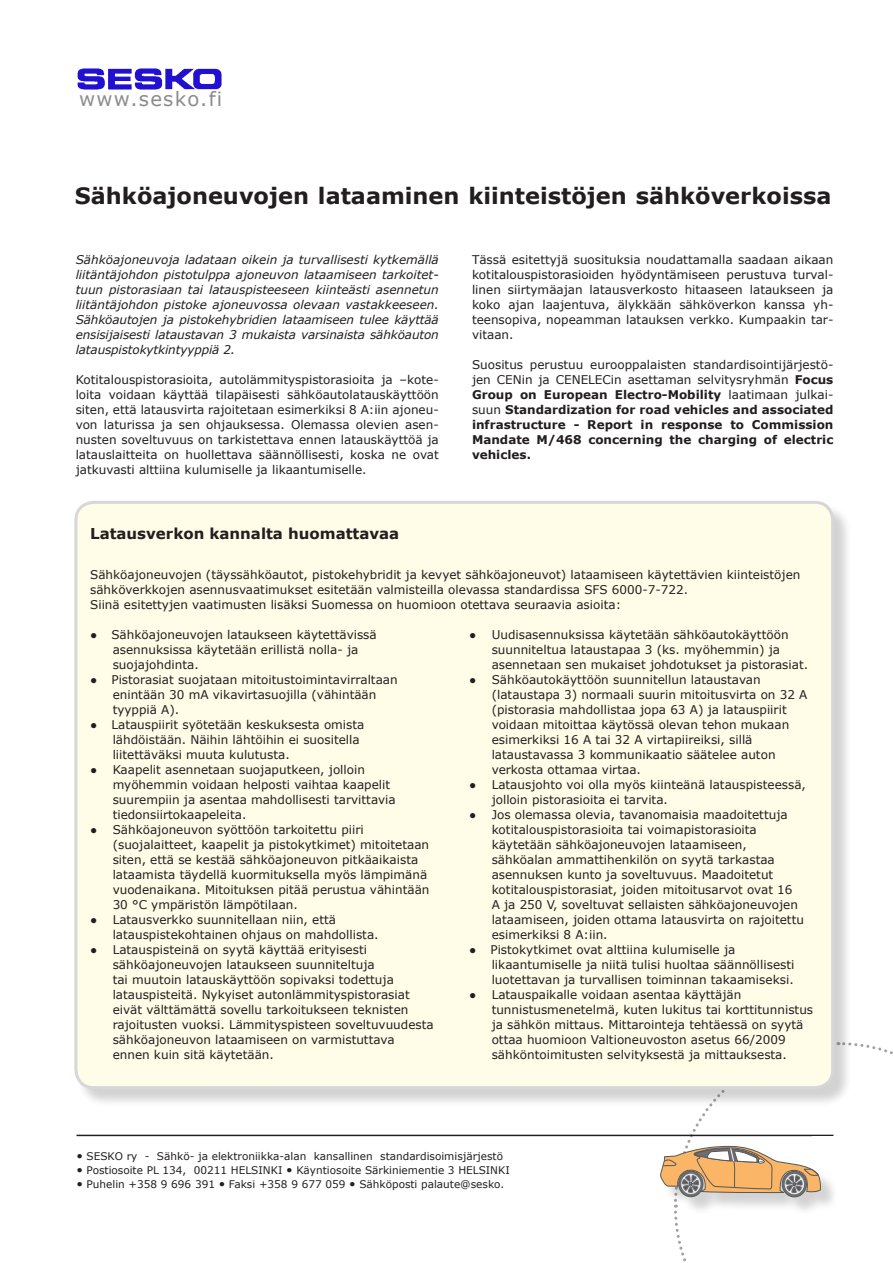
<style>
.page{position:relative;width:893px;height:1263px;background:#fff}
.page>*{position:absolute;margin:0;border:0;box-sizing:border-box;transform-origin:0 0}
.t1{font:700 22.5px "Verdana";color:#221e1f}
.t2{font:19.65px "Verdana";letter-spacing:.06em;color:#8c8c8c}
.t3{font:700 15px "Verdana";color:#221e1f}
.t4{font:12px/15px "Verdana";color:#221e1f}
.t5{font:italic 12px/15px "Verdana";letter-spacing:-.01em;color:#221e1f;text-align:justify}
.t6{font:700 12px/15px "Verdana";color:#221e1f;text-align:justify}
.t7{font:10.5px "Verdana";color:#221e1f}
.s1{font-weight:400}
.s2{font-family:"Arial"}
.s3{font-size:12px}
</style>
<div class="page">
<hr style="left:77px;top:1135px;width:756px;height:1px;background:#221e1f">
<img style="left:77px;top:68px;width:145px;height:22px">
<svg style="left:660px;top:1043px;width:233px;height:219px"></svg>
<div style="left:77px;top:503px;width:776px;height:605px;background:#221e1f;opacity:.2"></div>
<div style="left:76px;top:502px;width:757px;height:585px;background:#fffde7;border-radius:18px"></div>
<div style="left:74px;top:501px;width:760px;height:588px;border:3px solid #d5d7d8;border-radius:18px"></div>
<h2 class="t2" style="left:79px;top:86px;width:144px">www.sesko.fi</h2>
<h1 class="t1" style="left:75px;top:180px;width:758px">Sähköajoneuvojen lataaminen kiinteistöjen sähköverkoissa</h1>
<p class="t5" style="left:76px;top:252px;width:365px">Sähköajoneuvoja ladataan oikein ja turvallisesti kytkemällä liitäntäjohdon pistotulppa ajoneuvon lataamiseen tarkoitet&shy;tuun pistorasiaan tai latauspisteeseen kiinteästi asennetun liitäntäjohdon pistoke ajoneuvossa olevaan vastakkeeseen.<br>Sähköautojen ja pistokehybridien lataamiseen tulee käyttää ensisijaisesti lataustavan 3 mukaista varsinaista sähköauton latauspistokytkintyyppiä 2.</p>
<p class="t4" style="left:76px;top:372px;width:365px;text-align:justify">Kotitalouspistorasioita, autolämmityspistorasioita ja –kote&shy;loita voidaan käyttää tilapäisesti sähköautolatauskäyttöön siten, että latausvirta rajoitetaan esimerkiksi 8 A:iin ajoneu&shy;von laturissa ja sen ohjauksessa. Olemassa olevien asen&shy;nusten soveltuvuus on tarkistettava ennen latauskäyttöä ja latauslaitteita on huollettava säännöllisesti, koska ne ovat jatkuvasti alttiina kulumiselle ja likaantumiselle.</p>
<p class="t4" style="left:472px;top:252px;width:363px;text-align:justify">Tässä esitettyjä suosituksia noudattamalla saadaan aikaan kotitalouspistorasioiden hyödyntämiseen perustuva turval&shy;linen siirtymäajan latausverkosto hitaaseen lataukseen ja koko ajan laajentuva, älykkään sähköverkon kanssa yh&shy;teensopiva, nopeamman latauksen verkko. Kumpaakin tar&shy;vitaan.</p>
<p class="t6" style="left:472px;top:357px;width:363px"><span class="s1">Suositus perustuu eurooppalaisten standardisointijärjestö&shy;jen CENin ja CENELECin asettaman selvitysryhmän</span> Focus Group on European Electro-Mobility <span class="s1">laatimaan julkai&shy;suun</span> Standardization for road vehicles and associated infrastructure - Report in response to Commission Mandate M/468 concerning the charging of electric vehicles.</p>
<p class="t3" style="left:90px;top:522px;width:310px">Latausverkon kannalta huomattavaa</p>
<p class="t4" style="left:90px;top:567px;width:712px">Sähköajoneuvojen (täyssähköautot, pistokehybridit ja kevyet sähköajoneuvot) lataamiseen käytettävien kiinteistöjen sähköverkkojen asennusvaatimukset esitetään valmisteilla olevassa standardissa SFS 6000-7-722.<br>Siinä esitettyjen vaatimusten lisäksi Suomessa on huomioon otettava seuraavia asioita:</p>
<p class="t4" style="left:113px;top:627px;width:266px;text-indent:-22px"><span class="s2">●</span> Sähköajoneuvojen lataukseen käytettävissä asennuksissa käytetään erillistä nolla- ja suojajohdinta.</p>
<p class="t4" style="left:113px;top:672px;width:287px;text-indent:-22px"><span class="s2">●</span> Pistorasiat suojataan mitoitustoimintavirraltaan enintään 30 mA vikavirtasuojilla (vähintään tyyppiä A).</p>
<p class="t4" style="left:113px;top:717px;width:253px;text-indent:-22px"><span class="s2">●</span> Latauspiirit syötetään keskuksesta omista lähdöistään. Näihin lähtöihin ei suositella liitettäväksi muuta kulutusta.</p>
<p class="t4" style="left:113px;top:762px;width:285px;text-indent:-22px"><span class="s2">●</span> Kaapelit asennetaan suojaputkeen, jolloin myöhemmin voidaan helposti vaihtaa kaapelit suurempiin ja asentaa mahdollisesti tarvittavia tiedonsiirtokaapeleita.</p>
<p class="t4" style="left:113px;top:822px;width:318px;text-indent:-22px"><span class="s2">●</span> Sähköajoneuvon syöttöön tarkoitettu piiri (suojalaitteet, kaapelit ja pistokytkimet) mitoitetaan siten, että se kestää sähköajoneuvon pitkäaikaista lataamista täydellä kuormituksella myös lämpimänä vuodenaikana. Mitoituksen pitää perustua vähintään 30 °C ympäristön lämpötilaan.</p>
<p class="t4" style="left:113px;top:912px;width:267px;text-indent:-22px"><span class="s2">●</span> Latausverkko suunnitellaan niin, että latauspistekohtainen ohjaus on mahdollista.</p>
<p class="t4" style="left:113px;top:942px;width:323px;text-indent:-22px"><span class="s2">●</span> Latauspisteinä on syytä käyttää erityisesti sähköajoneuvojen lataukseen suunniteltuja<br>tai muutoin latauskäyttöön sopivaksi todettuja latauspisteitä. Nykyiset autonlämmityspistorasiat eivät välttämättä sovellu tarkoitukseen teknisten rajoitusten vuoksi. Lämmityspisteen soveltuvuudesta sähköajoneuvon lataamiseen on varmistuttava ennen kuin sitä käytetään.</p>
<p class="t4" style="left:492px;top:627px;width:318px;text-indent:-22px"><span class="s2">●</span> Uudisasennuksissa käytetään sähköautokäyttöön suunniteltua lataustapaa 3 (ks. myöhemmin) ja asennetaan sen mukaiset johdotukset ja pistorasiat.</p>
<p class="t4" style="left:492px;top:672px;width:317px;text-indent:-22px"><span class="s2">●</span> Sähköautokäyttöön suunnitellun lataustavan (lataustapa 3) normaali suurin mitoitusvirta on 32 A (pistorasia mahdollistaa jopa 63 A) ja latauspiirit voidaan mitoittaa käytössä olevan tehon mukaan esimerkiksi 16 A tai 32 A virtapiireiksi, sillä lataustavassa 3 kommunikaatio säätelee auton verkosta ottamaa virtaa.</p>
<p class="t4" style="left:492px;top:777px;width:316px;text-indent:-22px"><span class="s2">●</span> Latausjohto voi olla myös kiinteänä latauspisteessä, jolloin pistorasioita ei tarvita.</p>
<p class="t4" style="left:492px;top:807px;width:314px;text-indent:-22px"><span class="s2">●</span> Jos olemassa olevia, tavanomaisia maadoitettuja kotitalouspistorasioita tai voimapistorasioita käytetään sähköajoneuvojen lataamiseen, sähköalan ammattihenkilön on syytä tarkastaa asennuksen kunto ja soveltuvuus. Maadoitetut kotitalouspistorasiat, joiden mitoitusarvot ovat 16<br>A ja 250 V, soveltuvat sellaisten sähköajoneuvojen lataamiseen, joiden ottama latausvirta on rajoitettu esimerkiksi 8 A:iin.</p>
<p class="t4" style="left:492px;top:942px;width:304px;text-indent:-22px"><span class="s2">●</span> Pistokytkimet ovat alttiina kulumiselle ja likaantumiselle ja niitä tulisi huoltaa säännöllisesti luotettavan ja turvallisen toiminnan takaamiseksi.</p>
<p class="t4" style="left:492px;top:987px;width:323px;text-indent:-22px"><span class="s2">●</span> Latauspaikalle voidaan asentaa käyttäjän tunnistusmenetelmä, kuten lukitus tai korttitunnistus ja sähkön mittaus. Mittarointeja tehtäessä on syytä ottaa huomioon Valtioneuvoston asetus 66/2009 sähköntoimitusten selvityksestä ja mittauksesta.</p>
<p class="t7" style="left:76px;top:1148px;width:428px"><span class="s3">•</span> SESKO ry - Sähkö- ja elektroniikka-alan kansallinen standardisoimisjärjestö</p>
<p class="t7" style="left:76px;top:1163px;width:435px"><span class="s3">•</span> Postiosoite PL 134, 00211 HELSINKI <span class="s3">•</span> Käyntiosoite Särkiniementie 3 HELSINKI</p>
<p class="t7" style="left:76px;top:1177px;width:429px"><span class="s3">•</span> Puhelin +358 9 696 391 <span class="s3">•</span> Faksi +358 9 677 059 <span class="s3">•</span> Sähköposti palaute@sesko.</p>
</div>
